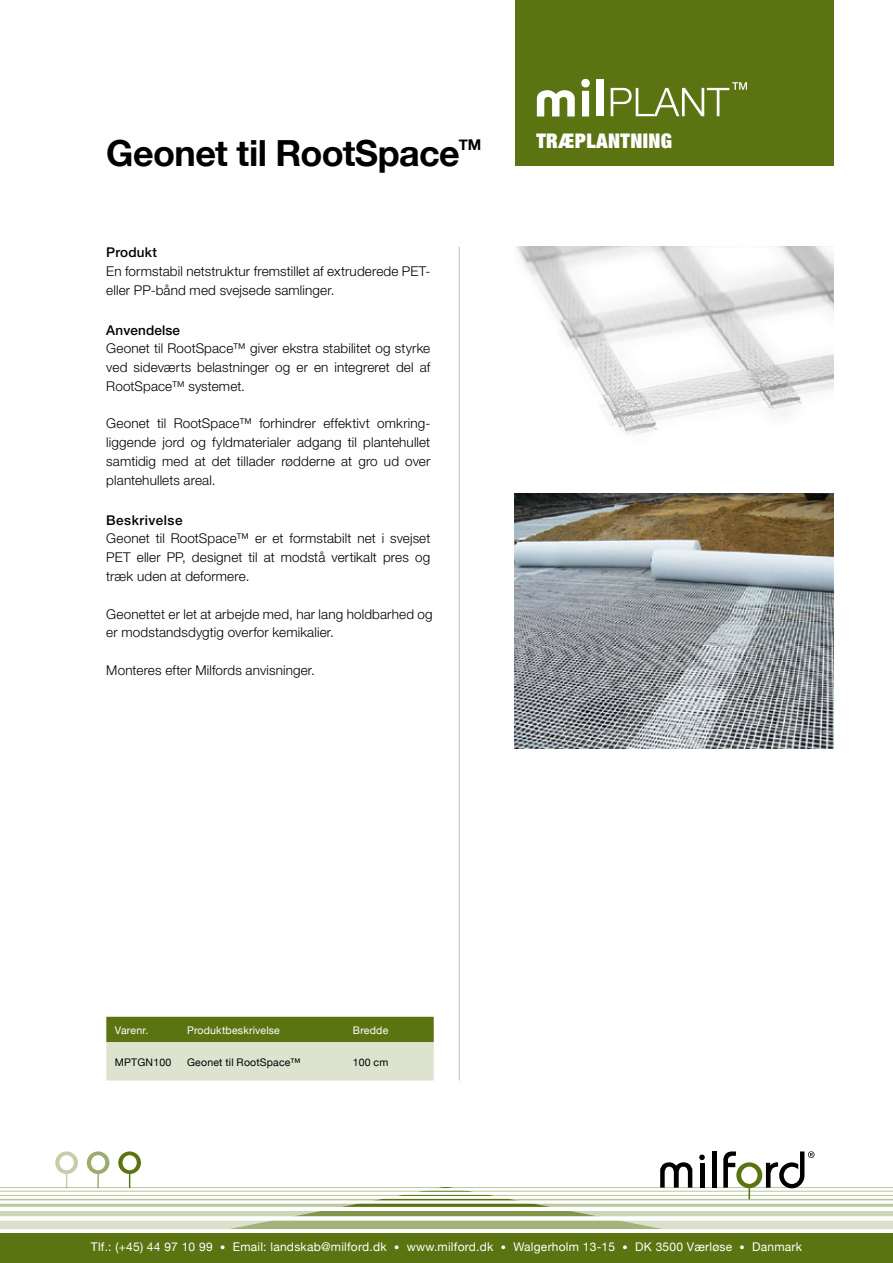
<style>
.page{position:relative;width:893px;height:1263px;background:#fff}
.page>*{position:absolute;margin:0;border:0;box-sizing:border-box;transform-origin:0 0}
.t1{font:700 36px "Helvetica Neue";letter-spacing:-.02em;color:#000}
.t2{font:900 condensed 20.25px "Helvetica Neue LT Std";letter-spacing:.02em;color:#fff}
.t3{font:700 14.85px "Helvetica Neue";color:#000}
.t4{font:300 13.5px/18.8px "Helvetica Neue";letter-spacing:.01em;color:#000;text-align:justify}
.t5{font:500 13.5px "Helvetica Neue LT Std";letter-spacing:.01em;color:#000}
.t6{font:500 13.5px "Helvetica Neue LT Std";letter-spacing:.035em;color:#000}
.t7{font:12px "Helvetica Neue";letter-spacing:.02em;color:#fff}
.t8{font:10.5px "Helvetica Neue";letter-spacing:.02em;color:#000}
.t9{font:10.5px "Helvetica Neue";letter-spacing:.02em;color:#fff}
.s1{font-size:10.5px}
</style>
<div class="page">
<svg style="left:0;top:1162px;width:893px;height:72px"></svg>
<div style="left:0;top:1234px;width:893px;height:29px;background:#5a7411"></div>
<svg style="left:660px;top:1162px;width:32px;height:25px"></svg>
<hr style="left:700px;top:1163px;width:4px;height:24px;background:#000">
<svg style="left:699px;top:1154px;width:6px;height:6px"></svg>
<div style="left:712px;top:1151px;width:5px;height:36px;background:#000"></div>
<svg style="left:723px;top:1151px;width:91px;height:48px"></svg>
<svg style="left:118px;top:1151px;width:23px;height:36px"></svg>
<svg style="left:87px;top:1151px;width:22px;height:36px"></svg>
<svg style="left:55px;top:1151px;width:23px;height:36px"></svg>
<div style="left:514px;top:0;width:319px;height:166px;background:#5a7411"></div>
<svg style="left:537px;top:90px;width:38px;height:26px"></svg>
<svg style="left:581px;top:79px;width:9px;height:37px"></svg>
<div style="left:596px;top:80px;width:7px;height:36px;background:#fff"></div>
<svg style="left:611px;top:82px;width:136px;height:34px"></svg>
<hr style="left:459px;top:247px;width:1px;height:833px;background:#c6c6c6">
<svg style="left:106px;top:1017px;width:328px;height:63px;background:#a9b783"></svg>
<img style="left:516px;top:247px;width:317px;height:187px">
<img style="left:514px;top:493px;width:319px;height:255px">
<h1 class="t1" style="left:106px;top:131px;width:355px">Geonet til RootSpace</h1>
<p class="t3" style="left:459px;top:135px;width:24px">TM</p>
<p class="t5" style="left:106px;top:244px;width:52px">Produkt</p>
<p class="t4" style="left:106px;top:261px;width:326px">En formstabil netstruktur fremstillet af extruderede PET&shy;eller PP-bånd med svejsede samlinger.</p>
<p class="t5" style="left:106px;top:322px;width:75px">Anvendelse</p>
<p class="t4" style="left:106px;top:338px;width:325px">Geonet til RootSpace™ giver ekstra stabilitet og styrke ved sideværts belastninger og er en integreret del af RootSpace™ systemet.</p>
<p class="t4" style="left:106px;top:413px;width:326px">Geonet til RootSpace™ forhindrer effektivt omkring&shy;liggende jord og fyldmaterialer adgang til plantehullet samtidig med at det tillader rødderne at gro ud over plantehullets areal.</p>
<p class="t6" style="left:106px;top:512px;width:78px">Beskrivelse</p>
<p class="t4" style="left:106px;top:528px;width:326px">Geonet til RootSpace™ er et formstabilt net i svejset PET eller PP, designet til at modstå vertikalt pres og træk uden at deformere.</p>
<p class="t4" style="left:106px;top:603px;width:328px">Geonettet er let at arbejde med, har lang holdbarhed og er modstandsdygtig overfor kemikalier.</p>
<p class="t4" style="left:106px;top:660px;width:210px">Monteres efter Milfords anvisninger.</p>
<h2 class="t2" style="left:536px;top:128px;width:137px">TRÆPLANTNING</h2>
<p class="t9" style="left:115px;top:1024px;width:35px">Varenr.</p>
<p class="t9" style="left:187px;top:1024px;width:94px">Produktbeskrivelse</p>
<p class="t9" style="left:353px;top:1024px;width:37px">Bredde</p>
<p class="t8" style="left:115px;top:1055px;width:58px">MPTGN100</p>
<p class="t8" style="left:187px;top:1055px;width:115px">Geonet til RootSpace™</p>
<p class="t8" style="left:353px;top:1055px;width:37px">100 cm</p>
<p class="t7" style="left:91px;top:1240px;width:713px">Tlf.: (+45) 44 97 10 99 <span class="s1">•</span> Email: landskab@milford.dk <span class="s1">•</span> www.milford.dk <span class="s1">•</span> Walgerholm 13-15 <span class="s1">•</span> DK 3500 Værløse <span class="s1">•</span> Danmark</p>
</div>
